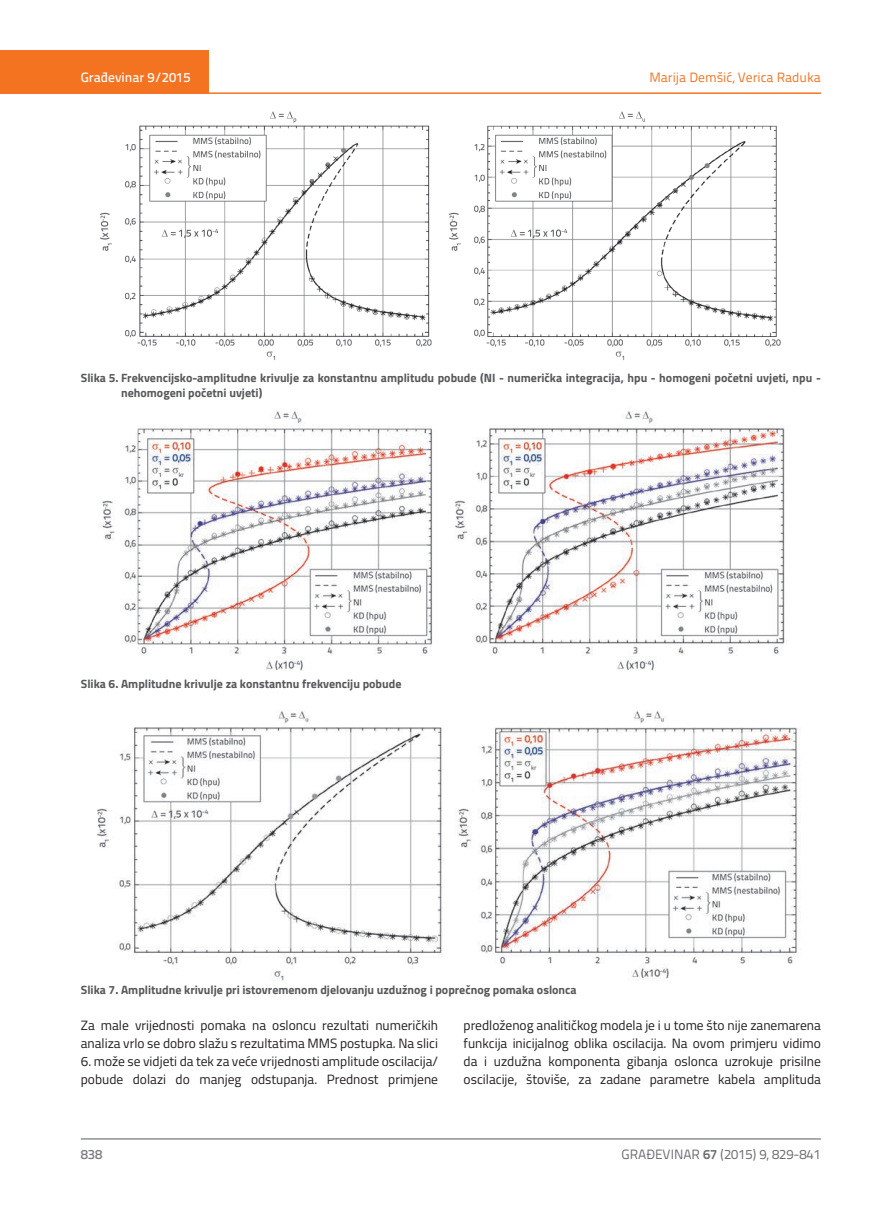
<style>
.page{position:relative;width:872px;height:1212px;background:#fff}
.page>*{position:absolute;margin:0;border:0;box-sizing:border-box;transform-origin:0 0}
.t1{font:13.5px/18px "Titillium";color:#231f20}
.t2{font:13.5px "Titillium Text 22 L";color:#6c6d70}
.t3{font:13.5px "Titillium Text 22 L";color:#f47321}
.t4{font:500 13.5px "Titillium Text 22 L";color:#fff}
.t5{font:500 13.5px "Titillium Text 22 L";color:#787a7d}
.t6{font:700 12px/15px "Titillium";color:#57585a}
.s1{font-weight:700}
</style>
<div class="page">
<div style="left:0;top:50px;width:208px;height:44px;background:#f47321"></div>
<hr style="left:0;top:92px;width:821px;height:2px;background:#f47321">
<hr style="left:81px;top:1139px;width:740px;height:1px;background:#57585a">
<img style="left:100px;top:111px;width:681px;height:250px">
<img style="left:101px;top:410px;width:684px;height:260px">
<img style="left:97px;top:711px;width:704px;height:270px">
<p class="t4" style="left:81px;top:67px;width:111px">Građevinar 9/2015</p>
<p class="t3" style="left:649px;top:68px;width:173px">Marija Demšić, Verica Raduka</p>
<p class="t6" style="left:121px;top:369px;width:701px;text-indent:-40px">Slika 5. Frekvencijsko-amplitudne krivulje za konstantnu amplitudu pobude (NI - numerička integracija, hpu - homogeni početni uvjeti, npu - nehomogeni početni uvjeti)</p>
<p class="t6" style="left:81px;top:676px;width:322px">Slika 6. Amplitudne krivulje za konstantnu frekvenciju pobude</p>
<p class="t6" style="left:81px;top:982px;width:497px">Slika 7. Amplitudne krivulje pri istovremenom djelovanju uzdužnog i poprečnog pomaka oslonca</p>
<p class="t1" style="left:81px;top:1016px;width:359px">Za male vrijednosti pomaka na osloncu rezultati numeričkih analiza vrlo se dobro slažu s rezultatima MMS postupka. Na slici</p>
<p class="t1" style="left:81px;top:1052px;width:359px">6. može se vidjeti da tek za veće vrijednosti amplitude oscilacija/ pobude dolazi do manjeg odstupanja. Prednost primjene</p>
<p class="t1" style="left:463px;top:1016px;width:359px;text-align:justify">predloženog analitičkog modela je i u tome što nije zanemarena funkcija inicijalnog oblika oscilacija. Na ovom primjeru vidimo da i uzdužna komponenta gibanja oslonca uzrokuje prisilne oscilacije, štoviše, za zadane parametre kabela amplituda</p>
<p class="t5" style="left:81px;top:1144px;width:23px">838</p>
<p class="t2" style="left:621px;top:1144px;width:201px">GRAĐEVINAR <span class="s1">67</span> (2015) 9, 829-841</p>
</div>
